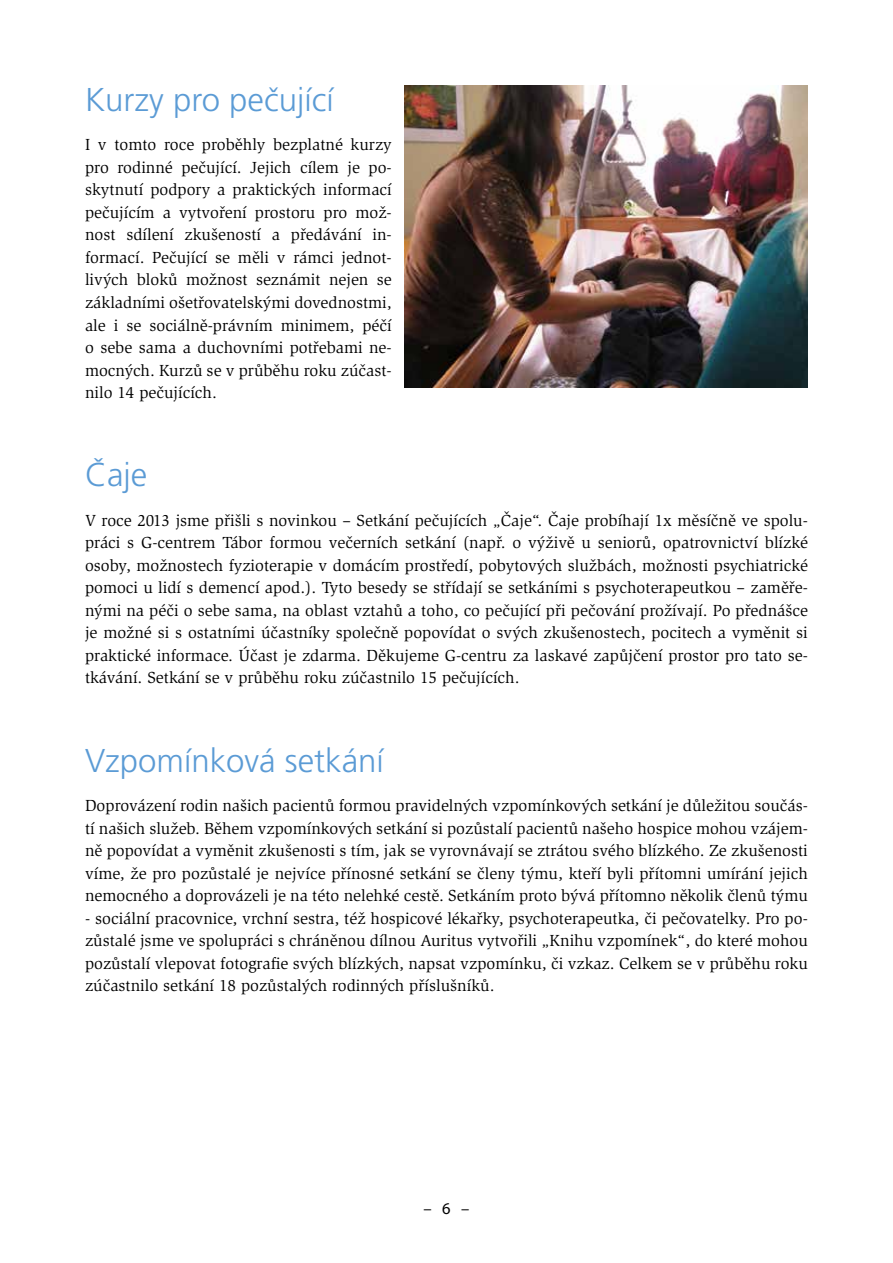
<style>
.page{position:relative;width:893px;height:1263px;background:#fff}
.page>*{position:absolute;margin:0;border:0;box-sizing:border-box;transform-origin:0 0}
.t1{font:300 33px "Frutiger CE";color:#5b9bd5}
.t2{font:16.5px/22.5px "Slimbach Std";color:#000;text-align:justify}
.t3{font:16.5px "Myriad Pro";color:#000}
</style>
<div class="page">
<img style="left:405px;top:85px;width:403px;height:302px">
<h1 class="t1" style="left:85px;top:81px;width:250px">Kurzy pro pečující</h1>
<p class="t2" style="left:85px;top:134px;width:308px">I v tomto roce proběhly bezplatné kurzy pro rodinné pečující. Jejich cílem je po&shy;skytnutí podpory a praktických informací pečujícím a vytvoření prostoru pro mož&shy;nost sdílení zkušeností a předávání in&shy;formací. Pečující se měli v rámci jednot&shy;livých bloků možnost seznámit nejen se základními ošetřovatelskými dovednostmi, ale i se sociálně-právním minimem, péčí o sebe sama a duchovními potřebami ne&shy;mocných. Kurzů se v průběhu roku zúčast&shy;nilo 14 pečujících.</p>
<h1 class="t1" style="left:85px;top:456px;width:64px">Čaje</h1>
<p class="t2" style="left:85px;top:509px;width:724px">V roce 2013 jsme přišli s novinkou – Setkání pečujících „Čaje“. Čaje probíhají 1x měsíčně ve spolu&shy;práci s G-centrem Tábor formou večerních setkání (např. o výživě u seniorů, opatrovnictví blízké osoby, možnostech fyzioterapie v domácím prostředí, pobytových službách, možnosti psychiatrické pomoci u lidí s demencí apod.). Tyto besedy se střídají se setkáními s psychoterapeutkou – zaměře&shy;nými na péči o sebe sama, na oblast vztahů a toho, co pečující při pečování prožívají. Po přednášce je možné si s ostatními účastníky společně popovídat o svých zkušenostech, pocitech a vyměnit si praktické informace. Účast je zdarma. Děkujeme G-centru za laskavé zapůjčení prostor pro tato se&shy;tkávání. Setkání se v průběhu roku zúčastnilo 15 pečujících.</p>
<h1 class="t1" style="left:85px;top:741px;width:300px">Vzpomínková setkání</h1>
<p class="t2" style="left:85px;top:794px;width:724px">Doprovázení rodin našich pacientů formou pravidelných vzpomínkových setkání je důležitou součás&shy;tí našich služeb. Během vzpomínkových setkání si pozůstalí pacientů našeho hospice mohou vzájem&shy;ně popovídat a vyměnit zkušenosti s tím, jak se vyrovnávají se ztrátou svého blízkého. Ze zkušenosti víme, že pro pozůstalé je nejvíce přínosné setkání se členy týmu, kteří byli přítomni umírání jejich nemocného a doprovázeli je na této nelehké cestě. Setkáním proto bývá přítomno několik členů týmu</p>
<p class="t2" style="left:85px;top:907px;width:724px">- sociální pracovnice, vrchní sestra, též hospicové lékařky, psychoterapeutka, či pečovatelky. Pro po&shy;zůstalé jsme ve spolupráci s chráněnou dílnou Auritus vytvořili „Knihu vzpomínek“, do které mohou pozůstalí vlepovat fotografie svých blízkých, napsat vzpomínku, či vzkaz. Celkem se v průběhu roku zúčastnilo setkání 18 pozůstalých rodinných příslušníků.</p>
<p class="t3" style="left:423px;top:1198px;width:47px">– 6 –</p>
</div>
